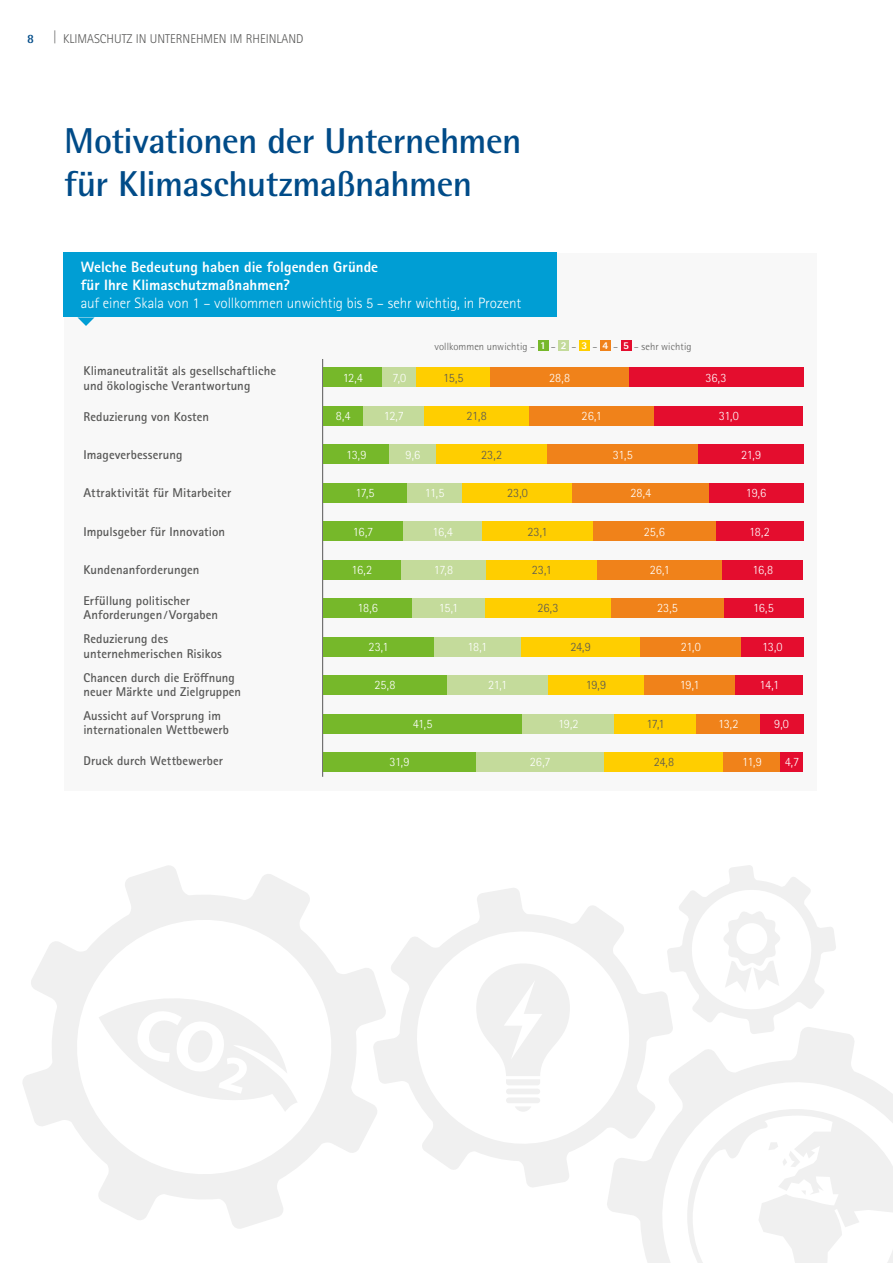
<style>
.page{position:relative;width:893px;height:1263px;background:#fff}
.page>*{position:absolute;margin:0;border:0;box-sizing:border-box;transform-origin:0 0}
.t1{font:700 36px/43.2px "Rotis Semi Sans Pro";letter-spacing:-.015em;color:#004b88}
.t2{font:800 15px/18px "Rotis Sans Serif Pro";letter-spacing:.005em;color:#fff}
.t3{font:300 15px "Rotis Sans Serif Pro";letter-spacing:-.005em;color:#fff}
.t4{font:700 12.75px/14.2px "Rotis Sans Serif Pro";letter-spacing:.005em;color:#575756}
.t5{font:300 12.75px "Rotis Sans Serif Pro";letter-spacing:-.035em;color:#fff}
.t6{font:300 12.75px "Rotis Sans Serif Pro";color:#575756}
.t7{font:700 12.75px "Rotis Semi Sans Pro";color:#004b88}
.t8{font:300 10.5px "Rotis Semi Sans Pro";letter-spacing:.01em;color:#575756}
.s1{font-family:"Rotis Sans Serif Pro";font-weight:800;color:#fff}
</style>
<div class="page">
<div style="left:64px;top:253px;width:752px;height:537px;background:#f8f8f8"></div>
<div style="left:64px;top:253px;width:493px;height:64px;background:#009ed4"></div>
<svg style="left:77px;top:317px;width:17px;height:9px"></svg>
<hr style="left:322px;top:359px;width:1px;height:418px;background:#575756">
<div style="left:323px;top:367px;width:60px;height:20px;background:#76b82a"></div>
<div style="left:323px;top:406px;width:40px;height:19px;background:#76b82a"></div>
<div style="left:323px;top:444px;width:67px;height:20px;background:#76b82a"></div>
<div style="left:323px;top:483px;width:84px;height:19px;background:#76b82a"></div>
<div style="left:323px;top:521px;width:80px;height:20px;background:#76b82a"></div>
<div style="left:323px;top:560px;width:78px;height:19px;background:#76b82a"></div>
<div style="left:323px;top:598px;width:89px;height:20px;background:#76b82a"></div>
<div style="left:323px;top:637px;width:111px;height:19px;background:#76b82a"></div>
<div style="left:323px;top:675px;width:124px;height:20px;background:#76b82a"></div>
<div style="left:323px;top:714px;width:199px;height:19px;background:#76b82a"></div>
<div style="left:323px;top:752px;width:153px;height:20px;background:#76b82a"></div>
<div style="left:383px;top:367px;width:33px;height:20px;background:#c4db9b"></div>
<div style="left:363px;top:406px;width:61px;height:19px;background:#c4db9b"></div>
<div style="left:390px;top:444px;width:46px;height:20px;background:#c4db9b"></div>
<div style="left:407px;top:483px;width:55px;height:19px;background:#c4db9b"></div>
<div style="left:403px;top:521px;width:79px;height:20px;background:#c4db9b"></div>
<div style="left:401px;top:560px;width:85px;height:19px;background:#c4db9b"></div>
<div style="left:412px;top:598px;width:73px;height:20px;background:#c4db9b"></div>
<div style="left:434px;top:637px;width:87px;height:19px;background:#c4db9b"></div>
<div style="left:447px;top:675px;width:101px;height:20px;background:#c4db9b"></div>
<div style="left:522px;top:714px;width:92px;height:19px;background:#c4db9b"></div>
<div style="left:476px;top:752px;width:128px;height:20px;background:#c4db9b"></div>
<div style="left:416px;top:367px;width:75px;height:20px;background:#ffce00"></div>
<div style="left:424px;top:406px;width:105px;height:19px;background:#ffce00"></div>
<div style="left:436px;top:444px;width:111px;height:20px;background:#ffce00"></div>
<div style="left:462px;top:483px;width:111px;height:19px;background:#ffce00"></div>
<div style="left:482px;top:521px;width:111px;height:20px;background:#ffce00"></div>
<div style="left:486px;top:560px;width:111px;height:19px;background:#ffce00"></div>
<div style="left:485px;top:598px;width:126px;height:20px;background:#ffce00"></div>
<div style="left:521px;top:637px;width:119px;height:19px;background:#ffce00"></div>
<div style="left:548px;top:675px;width:96px;height:20px;background:#ffce00"></div>
<div style="left:614px;top:714px;width:83px;height:19px;background:#ffce00"></div>
<div style="left:604px;top:752px;width:119px;height:20px;background:#ffce00"></div>
<div style="left:491px;top:367px;width:138px;height:20px;background:#f0821a"></div>
<div style="left:529px;top:406px;width:125px;height:19px;background:#f0821a"></div>
<div style="left:547px;top:444px;width:151px;height:20px;background:#f0821a"></div>
<div style="left:573px;top:483px;width:136px;height:19px;background:#f0821a"></div>
<div style="left:593px;top:521px;width:123px;height:20px;background:#f0821a"></div>
<div style="left:597px;top:560px;width:125px;height:19px;background:#f0821a"></div>
<div style="left:611px;top:598px;width:113px;height:20px;background:#f0821a"></div>
<div style="left:640px;top:637px;width:101px;height:19px;background:#f0821a"></div>
<div style="left:644px;top:675px;width:91px;height:20px;background:#f0821a"></div>
<div style="left:697px;top:714px;width:63px;height:19px;background:#f0821a"></div>
<div style="left:723px;top:752px;width:58px;height:20px;background:#f0821a"></div>
<div style="left:629px;top:367px;width:174px;height:20px;background:#e40d2e"></div>
<div style="left:654px;top:406px;width:149px;height:19px;background:#e40d2e"></div>
<div style="left:698px;top:444px;width:106px;height:20px;background:#e40d2e"></div>
<div style="left:709px;top:483px;width:94px;height:19px;background:#e40d2e"></div>
<div style="left:716px;top:521px;width:87px;height:20px;background:#e40d2e"></div>
<div style="left:722px;top:560px;width:81px;height:19px;background:#e40d2e"></div>
<div style="left:724px;top:598px;width:79px;height:20px;background:#e40d2e"></div>
<div style="left:741px;top:637px;width:63px;height:19px;background:#e40d2e"></div>
<div style="left:735px;top:675px;width:68px;height:20px;background:#e40d2e"></div>
<div style="left:760px;top:714px;width:43px;height:19px;background:#e40d2e"></div>
<div style="left:781px;top:752px;width:22px;height:20px;background:#e40d2e"></div>
<div style="left:538px;top:340px;width:10px;height:11px;background:#76b82a"></div>
<div style="left:558px;top:340px;width:11px;height:11px;background:#c4db9b"></div>
<div style="left:579px;top:340px;width:11px;height:11px;background:#ffce00"></div>
<div style="left:600px;top:340px;width:11px;height:11px;background:#f0821a"></div>
<div style="left:621px;top:340px;width:10px;height:11px;background:#e40d2e"></div>
<svg style="left:673px;top:865px;width:163px;height:161px"></svg>
<svg style="left:23px;top:865px;width:350px;height:364px"></svg>
<svg style="left:607px;top:1026px;width:286px;height:237px"></svg>
<svg style="left:687px;top:1109px;width:206px;height:154px"></svg>
<svg style="left:373px;top:888px;width:300px;height:300px"></svg>
<svg style="left:476px;top:963px;width:94px;height:149px"></svg>
<p class="t7" style="left:27px;top:31px;width:8px">8</p>
<p class="t6" style="left:53px;top:31px;width:252px">| KLIMASCHUTZ IN UNTERNEHMEN IM RHEINLAND</p>
<h1 class="t1" style="left:64px;top:119px;width:459px">Motivationen der Unternehmen für Klimaschutzmaßnahmen</h1>
<p class="t2" style="left:81px;top:258px;width:299px">Welche Bedeutung haben die folgenden Gründe für Ihre Klimaschutzmaßnahmen?</p>
<p class="t3" style="left:81px;top:294px;width:442px">auf einer Skala von 1 – vollkommen unwichtig bis 5 – sehr wichtig, in Prozent</p>
<p class="t4" style="left:83px;top:364px;width:194px">Klimaneutralität als gesellschaftliche und ökologische Verantwortung</p>
<p class="t4" style="left:83px;top:409px;width:127px">Reduzierung von Kosten</p>
<p class="t4" style="left:83px;top:447px;width:101px">Imageverbesserung</p>
<p class="t4" style="left:83px;top:486px;width:149px">Attraktivität für Mitarbeiter</p>
<p class="t4" style="left:83px;top:524px;width:143px">Impulsgeber für Innovation</p>
<p class="t4" style="left:83px;top:562px;width:118px">Kundenanforderungen</p>
<p class="t4" style="left:83px;top:593px;width:136px">Erfüllung politischer<br>Anforderungen/Vorgaben</p>
<p class="t4" style="left:83px;top:632px;width:140px">Reduzierung des unternehmerischen Risikos</p>
<p class="t4" style="left:83px;top:670px;width:159px">Chancen durch die Eröffnung neuer Märkte und Zielgruppen</p>
<p class="t4" style="left:83px;top:708px;width:147px">Aussicht auf Vorsprung im internationalen Wettbewerb</p>
<p class="t4" style="left:83px;top:754px;width:141px">Druck durch Wettbewerber</p>
<p class="t8" style="left:434px;top:340px;width:259px">vollkommen unwichtig – <span class="s1">1</span> – <span class="s1">2</span> – <span class="s1">3</span> – <span class="s1">4</span> – <span class="s1">5</span> – sehr wichtig</p>
<p class="t5" style="left:343px;top:370px;width:22px">12,4</p>
<p class="t5" style="left:336px;top:408px;width:16px">8,4</p>
<p class="t5" style="left:346px;top:447px;width:22px">13,9</p>
<p class="t5" style="left:355px;top:485px;width:21px">17,5</p>
<p class="t5" style="left:353px;top:524px;width:22px">16,7</p>
<p class="t5" style="left:352px;top:562px;width:22px">16,2</p>
<p class="t5" style="left:357px;top:601px;width:22px">18,6</p>
<p class="t5" style="left:368px;top:639px;width:21px">23,1</p>
<p class="t5" style="left:374px;top:678px;width:23px">25,8</p>
<p class="t5" style="left:392px;top:370px;width:15px">7,0</p>
<p class="t5" style="left:384px;top:408px;width:21px">12,7</p>
<p class="t5" style="left:549px;top:370px;width:23px">28,8</p>
<p class="t5" style="left:705px;top:370px;width:23px">36,3</p>
<p class="t5" style="left:719px;top:408px;width:21px">31,0</p>
<p class="t6" style="left:443px;top:370px;width:22px">15,5</p>
<p class="t6" style="left:467px;top:408px;width:22px">21,8</p>
<p class="t6" style="left:481px;top:447px;width:22px">23,2</p>
<p class="t5" style="left:582px;top:408px;width:22px">26,1</p>
<p class="t5" style="left:406px;top:447px;width:16px">9,6</p>
<p class="t5" style="left:613px;top:447px;width:21px">31,5</p>
<p class="t5" style="left:630px;top:485px;width:22px">28,4</p>
<p class="t5" style="left:644px;top:524px;width:22px">25,6</p>
<p class="t5" style="left:650px;top:562px;width:22px">26,1</p>
<p class="t5" style="left:657px;top:601px;width:22px">23,5</p>
<p class="t5" style="left:741px;top:447px;width:22px">21,9</p>
<p class="t5" style="left:746px;top:485px;width:22px">19,6</p>
<p class="t5" style="left:749px;top:524px;width:22px">18,2</p>
<p class="t5" style="left:752px;top:562px;width:22px">16,8</p>
<p class="t5" style="left:753px;top:601px;width:22px">16,5</p>
<p class="t5" style="left:762px;top:639px;width:22px">13,0</p>
<p class="t5" style="left:760px;top:678px;width:21px">14,1</p>
<p class="t5" style="left:774px;top:716px;width:16px">9,0</p>
<p class="t5" style="left:785px;top:755px;width:16px">4,7</p>
<p class="t6" style="left:507px;top:485px;width:22px">23,0</p>
<p class="t5" style="left:425px;top:485px;width:21px">11,5</p>
<p class="t5" style="left:432px;top:524px;width:22px">16,4</p>
<p class="t5" style="left:434px;top:562px;width:21px">17,8</p>
<p class="t5" style="left:439px;top:601px;width:21px">15,1</p>
<p class="t6" style="left:527px;top:524px;width:21px">23,1</p>
<p class="t6" style="left:532px;top:562px;width:21px">23,1</p>
<p class="t6" style="left:537px;top:601px;width:23px">26,3</p>
<p class="t5" style="left:468px;top:639px;width:21px">18,1</p>
<p class="t6" style="left:570px;top:639px;width:22px">24,9</p>
<p class="t6" style="left:586px;top:678px;width:22px">19,9</p>
<p class="t5" style="left:681px;top:639px;width:21px">21,0</p>
<p class="t5" style="left:680px;top:678px;width:21px">19,1</p>
<p class="t5" style="left:488px;top:678px;width:21px">21,1</p>
<p class="t5" style="left:558px;top:716px;width:22px">19,2</p>
<p class="t5" style="left:718px;top:716px;width:22px">13,2</p>
<p class="t5" style="left:413px;top:716px;width:21px">41,5</p>
<p class="t6" style="left:646px;top:716px;width:20px">17,1</p>
<p class="t6" style="left:654px;top:755px;width:22px">24,8</p>
<p class="t5" style="left:390px;top:755px;width:22px">31,9</p>
<p class="t5" style="left:530px;top:755px;width:22px">26,7</p>
<p class="t5" style="left:742px;top:755px;width:21px">11,9</p>
</div>
